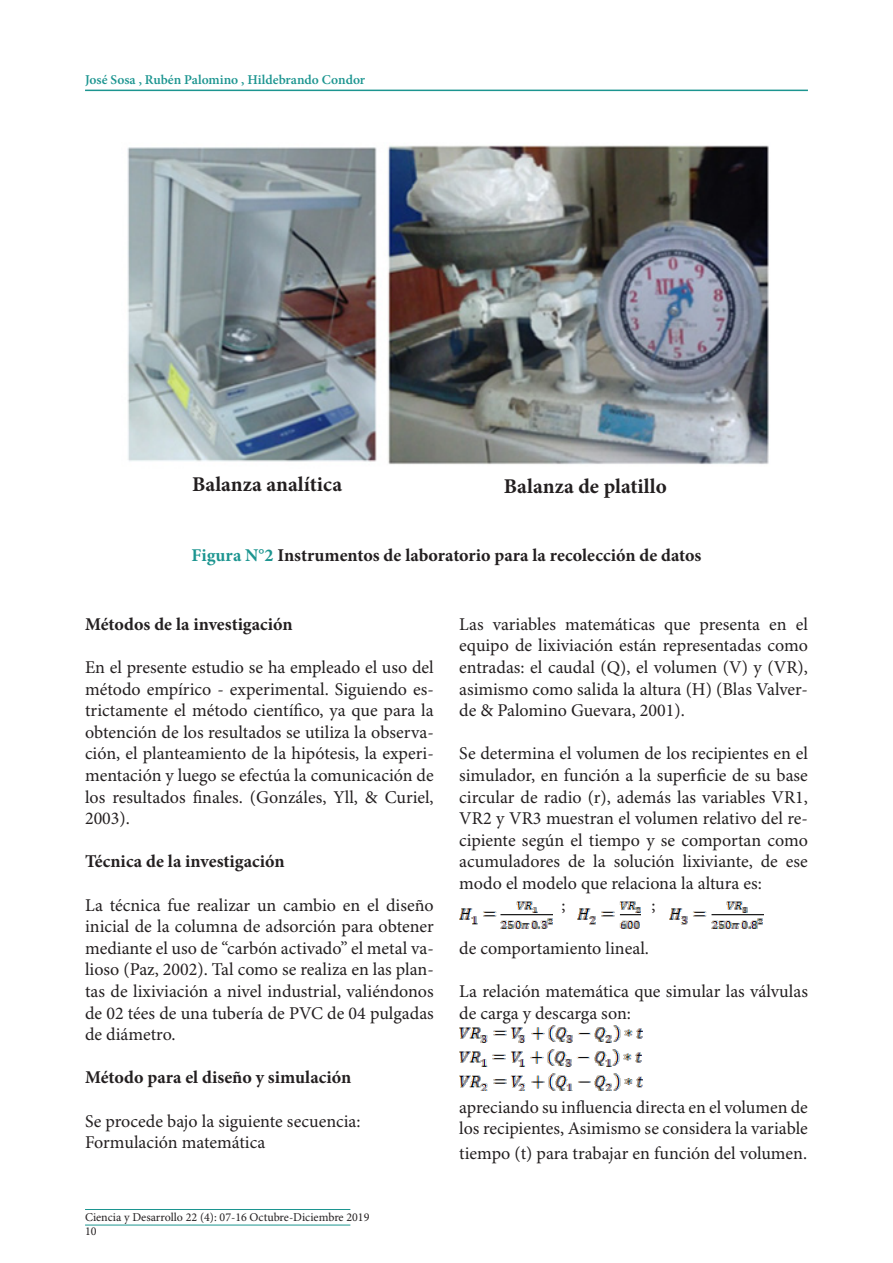
<style>
.page{position:relative;width:893px;height:1263px;background:#fff}
.page>*{position:absolute;margin:0;border:0;box-sizing:border-box;transform-origin:0 0}
.t1{font:700 21px "Minion Pro";color:#231f20}
.t2{font:18px/21.6px "Minion Pro";color:#231f20;text-align:justify}
.t3{font:700 18px "Minion Pro";color:#231f20}
.t4{font:600 13.5px "Minion Pro";color:#1c9590}
.t5{font:12px "Minion Pro";color:#231f20}
.s1{color:#1c9590}
</style>
<div class="page">
<img style="left:127px;top:145px;width:642px;height:320px">
<img style="left:459px;top:1025px;width:184px;height:18px">
<img style="left:459px;top:1049px;width:183px;height:18px">
<img style="left:459px;top:1073px;width:184px;height:18px">
<img style="left:669px;top:901px;width:94px;height:27px">
<hr style="left:85px;top:90px;width:723px;height:1px;background:#1c9590">
<img style="left:459px;top:901px;width:93px;height:27px">
<img style="left:578px;top:901px;width:62px;height:27px">
<hr style="left:85px;top:1209px;width:265px;height:1px;background:#1c9590">
<hr style="left:85px;top:1225px;width:265px;height:1px;background:#1c9590">
<p class="t4" style="left:85px;top:70px;width:282px">José Sosa , Rubén Palomino , Hildebrando Condor</p>
<p class="t1" style="left:192px;top:469px;width:152px">Balanza analítica</p>
<p class="t1" style="left:504px;top:472px;width:165px">Balanza de platillo</p>
<p class="t3" style="left:192px;top:542px;width:511px"><span class="s1">Figura N°2</span> Instrumentos de laboratorio para la recolección de datos</p>
<p class="t3" style="left:85px;top:611px;width:209px">Métodos de la investigación</p>
<p class="t2" style="left:85px;top:657px;width:350px">En el presente estudio se ha empleado el uso del método empírico - experimental. Siguiendo es&shy;trictamente el método científico, ya que para la obtención de los resultados se utiliza la observa&shy;ción, el planteamiento de la hipótesis, la experi&shy;mentación y luego se efectúa la comunicación de los resultados finales. (Gonzáles, Yll, &amp; Curiel, 2003).</p>
<p class="t3" style="left:85px;top:849px;width:201px">Técnica de la investigación</p>
<p class="t2" style="left:85px;top:895px;width:350px">La técnica fue realizar un cambio en el diseño inicial de la columna de adsorción para obtener mediante el uso de “carbón activado” el metal va&shy;lioso (Paz, 2002). Tal como se realiza en las plan&shy;tas de lixiviación a nivel industrial, valiéndonos de 02 tées de una tubería de PVC de 04 pulgadas de diámetro.</p>
<p class="t3" style="left:85px;top:1065px;width:268px">Método para el diseño y simulación</p>
<p class="t2" style="left:85px;top:1111px;width:277px">Se procede bajo la siguiente secuencia:</p>
<p class="t2" style="left:85px;top:1132px;width:182px">Formulación matemática</p>
<p class="t5" style="left:85px;top:1210px;width:286px">Ciencia y Desarrollo 22 (4): 07-16 Octubre-Diciembre 2019</p>
<p class="t5" style="left:85px;top:1224px;width:13px">10</p>
<p class="t2" style="left:459px;top:614px;width:350px">Las variables matemáticas que presenta en el equipo de lixiviación están representadas como entradas: el caudal (Q), el volumen (V) y (VR), asimismo como salida la altura (H) (Blas Valver&shy;de &amp; Palomino Guevara, 2001).</p>
<p class="t2" style="left:459px;top:743px;width:350px">Se determina el volumen de los recipientes en el simulador, en función a la superficie de su base circular de radio (r), además las variables VR1, VR2 y VR3 muestran el volumen relativo del re&shy;cipiente según el tiempo y se comportan como acumuladores de la solución lixiviante, de ese modo el modelo que relaciona la altura es:</p>
<p class="t2" style="left:561px;top:895px;width:6px">;</p>
<p class="t2" style="left:651px;top:895px;width:6px">;</p>
<p class="t2" style="left:459px;top:938px;width:191px">de comportamiento lineal.</p>
<p class="t2" style="left:459px;top:981px;width:350px">La relación matemática que simular las válvulas de carga y descarga son:</p>
<p class="t2" style="left:459px;top:1097px;width:350px">apreciando su influencia directa en el volumen de los recipientes, Asimismo se considera la variable</p>
<p class="t2" style="left:459px;top:1143px;width:349px">tiempo (t) para trabajar en función del volumen.</p>
</div>
